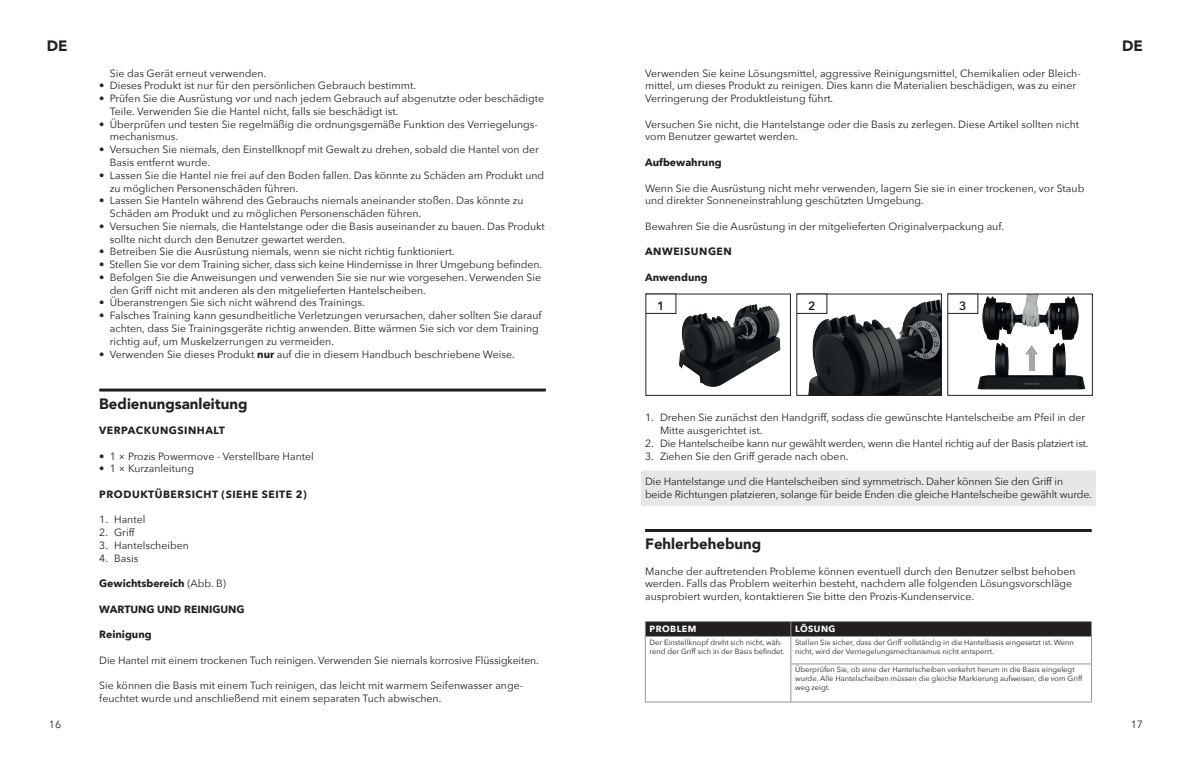
<style>
.page{position:relative;width:1191px;height:766px;background:#fff}
.page>*{position:absolute;margin:0;border:0;box-sizing:border-box;transform-origin:0 0}
.t1{font:900 15px "Avenir";color:#231f20}
.t2{font:600 12px "Avenir Next";color:#231f20}
.t3{font:10.5px/12.8px "Avenir Next";color:#231f20}
.t4{font:10.5px "Avenir Next";letter-spacing:-.02em;color:#231f20}
.t5{font:700 10.5px "Avenir Next";color:#231f20}
.t6{font:700 10.5px "Avenir Next";letter-spacing:.05em;color:#231f20}
.t7{font:700 9px "Avenir Next";letter-spacing:.05em;color:#fff}
.t8{font:7.5px/9px "Avenir Next";color:#231f20}
.s1{font-weight:700}
.s2{font-weight:400}
</style>
<div class="page">
<hr style="left:99px;top:388px;width:447px;height:3px;background:#231f20">
<div style="left:641px;top:470px;width:455px;height:36px;background:#e6e7e9;border-radius:2px"></div>
<hr style="left:645px;top:529px;width:446px;height:3px;background:#231f20">
<hr style="left:645px;top:663px;width:1px;height:38px;background:#939598">
<hr style="left:645px;top:701px;width:146px;height:1px;background:#939598">
<svg style="left:645px;top:621px;width:447px;height:42px"></svg>
<hr style="left:790px;top:663px;width:301px;height:1px;background:#939598">
<hr style="left:790px;top:664px;width:1px;height:37px;background:#939598">
<hr style="left:1091px;top:664px;width:1px;height:37px;background:#939598">
<hr style="left:791px;top:701px;width:300px;height:1px;background:#939598">
<img style="left:676px;top:295px;width:105px;height:92px">
<div style="left:645px;top:293px;width:31px;height:21px;border:1px solid #231f20"></div>
<img style="left:808px;top:295px;width:131px;height:98px">
<div style="left:796px;top:293px;width:145px;height:102px;border:1px solid #231f20"></div>
<div style="left:797px;top:294px;width:30px;height:19px;background:#fff"></div>
<div style="left:796px;top:293px;width:31px;height:21px;border:1px solid #231f20"></div>
<img style="left:977px;top:295px;width:108px;height:95px">
<div style="left:947px;top:293px;width:31px;height:21px;border:1px solid #231f20"></div>
<h1 class="t1" style="left:47px;top:33px;width:22px">DE</h1>
<h1 class="t1" style="left:1122px;top:33px;width:22px">DE</h1>
<p class="t3" style="left:110px;top:66px;width:158px">Sie das Gerät erneut verwenden.</p>
<p class="t3" style="left:99px;top:79px;width:318px">• Dieses Produkt ist nur für den persönlichen Gebrauch bestimmt.</p>
<p class="t3" style="left:110px;top:92px;width:436px;text-indent:-11px">• Prüfen Sie die Ausrüstung vor und nach jedem Gebrauch auf abgenutzte oder beschädigte<br>Teile. Verwenden Sie die Hantel nicht, falls sie beschädigt ist.</p>
<p class="t3" style="left:110px;top:117px;width:429px;text-indent:-11px">• Überprüfen und testen Sie regelmäßig die ordnungsgemäße Funktion des Verriegelungs&shy;mechanismus.</p>
<p class="t3" style="left:110px;top:143px;width:430px;text-indent:-11px">• Versuchen Sie niemals, den Einstellknopf mit Gewalt zu drehen, sobald die Hantel von der<br>Basis entfernt wurde.</p>
<p class="t3" style="left:110px;top:168px;width:436px;text-indent:-11px">• Lassen Sie die Hantel nie frei auf den Boden fallen. Das könnte zu Schäden am Produkt und zu möglichen Personenschäden führen.</p>
<p class="t3" style="left:110px;top:194px;width:415px;text-indent:-11px">• Lassen Sie Hanteln während des Gebrauchs niemals aneinander stoßen. Das könnte zu<br>Schäden am Produkt und zu möglichen Personenschäden führen.</p>
<p class="t3" style="left:110px;top:219px;width:436px;text-indent:-11px">• Versuchen Sie niemals, die Hantelstange oder die Basis auseinander zu bauen. Das Produkt sollte nicht durch den Benutzer gewartet werden.</p>
<p class="t3" style="left:99px;top:245px;width:357px">• Betreiben Sie die Ausrüstung niemals, wenn sie nicht richtig funktioniert.</p>
<p class="t3" style="left:99px;top:257px;width:444px">• Stellen Sie vor dem Training sicher, dass sich keine Hindernisse in Ihrer Umgebung befinden.</p>
<p class="t3" style="left:110px;top:270px;width:433px;text-indent:-11px">• Befolgen Sie die Anweisungen und verwenden Sie sie nur wie vorgesehen. Verwenden Sie den Griff nicht mit anderen als den mitgelieferten Hantelscheiben.</p>
<p class="t3" style="left:99px;top:296px;width:267px">• Überanstrengen Sie sich nicht während des Trainings.</p>
<p class="t3" style="left:110px;top:308px;width:433px;text-indent:-11px">• Falsches Training kann gesundheitliche Verletzungen verursachen, daher sollten Sie darauf achten, dass Sie Trainingsgeräte richtig anwenden. Bitte wärmen Sie sich vor dem Training richtig auf, um Muskelzerrungen zu vermeiden.</p>
<p class="t3" style="left:99px;top:347px;width:417px">• Verwenden Sie dieses Produkt <span class="s1">nur</span> auf die in diesem Handbuch beschriebene Weise.</p>
<h1 class="t1" style="left:99px;top:390px;width:150px">Bedienungsanleitung</h1>
<p class="t6" style="left:99px;top:421px;width:127px">VERPACKUNGSINHALT</p>
<p class="t3" style="left:99px;top:449px;width:216px">• 1 × Prozis Powermove - Verstellbare Hantel</p>
<p class="t3" style="left:99px;top:462px;width:96px">• 1 × Kurzanleitung</p>
<p class="t6" style="left:99px;top:485px;width:209px">PRODUKTÜBERSICHT (SIEHE SEITE 2)</p>
<p class="t3" style="left:99px;top:513px;width:48px">1. Hantel</p>
<p class="t3" style="left:99px;top:525px;width:37px">2. Griff</p>
<p class="t3" style="left:99px;top:538px;width:91px">3. Hantelscheiben</p>
<p class="t3" style="left:99px;top:551px;width:41px">4. Basis</p>
<p class="t5" style="left:99px;top:574px;width:128px">Gewichtsbereich <span class="s2">(Abb. B)</span></p>
<p class="t5" style="left:99px;top:600px;width:147px">WARTUNG UND REINIGUNG</p>
<p class="t5" style="left:99px;top:625px;width:54px">Reinigung</p>
<p class="t3" style="left:99px;top:653px;width:441px">Die Hantel mit einem trockenen Tuch reinigen. Verwenden Sie niemals korrosive Flüssigkeiten.</p>
<p class="t3" style="left:99px;top:678px;width:425px">Sie können die Basis mit einem Tuch reinigen, das leicht mit warmem Seifenwasser ange&shy;feuchtet wurde und anschließend mit einem separaten Tuch abwischen.</p>
<p class="t3" style="left:645px;top:66px;width:437px">Verwenden Sie keine Lösungsmittel, aggressive Reinigungsmittel, Chemikalien oder Bleich&shy;mittel, um dieses Produkt zu reinigen. Dies kann die Materialien beschädigen, was zu einer<br>Verringerung der Produktleistung führt.</p>
<p class="t3" style="left:645px;top:117px;width:436px">Versuchen Sie nicht, die Hantelstange oder die Basis zu zerlegen. Diese Artikel sollten nicht vom Benutzer gewartet werden.</p>
<p class="t5" style="left:645px;top:153px;width:78px">Aufbewahrung</p>
<p class="t3" style="left:645px;top:181px;width:441px">Wenn Sie die Ausrüstung nicht mehr verwenden, lagern Sie sie in einer trockenen, vor Staub und direkter Sonneneinstrahlung geschützten Umgebung.</p>
<p class="t3" style="left:645px;top:219px;width:360px">Bewahren Sie die Ausrüstung in der mitgelieferten Originalverpackung auf.</p>
<p class="t6" style="left:645px;top:242px;width:88px">ANWEISUNGEN</p>
<p class="t5" style="left:645px;top:268px;width:64px">Anwendung</p>
<p class="t2" style="left:657px;top:295px;width:9px">1</p>
<p class="t2" style="left:808px;top:295px;width:9px">2</p>
<p class="t2" style="left:959px;top:295px;width:9px">3</p>
<p class="t3" style="left:660px;top:411px;width:427px;text-indent:-15px">1. Drehen Sie zunächst den Handgriff, sodass die gewünschte Hantelscheibe am Pfeil in der<br>Mitte ausgerichtet ist.</p>
<p class="t4" style="left:645px;top:434px;width:445px">2. Die Hantelscheibe kann nur gewählt werden, wenn die Hantel richtig auf der Basis platziert ist.</p>
<p class="t3" style="left:645px;top:449px;width:205px">3. Ziehen Sie den Griff gerade nach oben.</p>
<p class="t3" style="left:645px;top:474px;width:448px">Die Hantelstange und die Hantelscheiben sind symmetrisch. Daher können Sie den Griff in beide Richtungen platzieren, solange für beide Enden die gleiche Hantelscheibe gewählt wurde.</p>
<h1 class="t1" style="left:645px;top:530px;width:118px">Fehlerbehebung</h1>
<p class="t3" style="left:645px;top:564px;width:432px">Manche der auftretenden Probleme können eventuell durch den Benutzer selbst behoben werden. Falls das Problem weiterhin besteht, nachdem alle folgenden Lösungsvorschläge ausprobiert wurden, kontaktieren Sie bitte den Prozis-Kundenservice.</p>
<p class="t7" style="left:649px;top:621px;width:48px">PROBLEM</p>
<p class="t7" style="left:795px;top:621px;width:42px">LÖSUNG</p>
<p class="t8" style="left:649px;top:637px;width:137px">Der Einstellknopf dreht sich nicht, wäh&shy;rend der Griff sich in der Basis befindet.</p>
<p class="t8" style="left:795px;top:637px;width:280px">Stellen Sie sicher, dass der Griff vollständig in die Hantelbasis eingesetzt ist. Wenn nicht, wird der Verriegelungsmechanismus nicht entsperrt.</p>
<p class="t8" style="left:795px;top:664px;width:289px">Überprüfen Sie, ob eine der Hantelscheiben verkehrt herum in die Basis eingelegt wurde. Alle Hantelscheiben müssen die gleiche Markierung aufweisen, die vom Griff weg zeigt.</p>
<p class="t3" style="left:49px;top:717px;width:14px">16</p>
<p class="t3" style="left:1130px;top:717px;width:14px">17</p>
</div>
